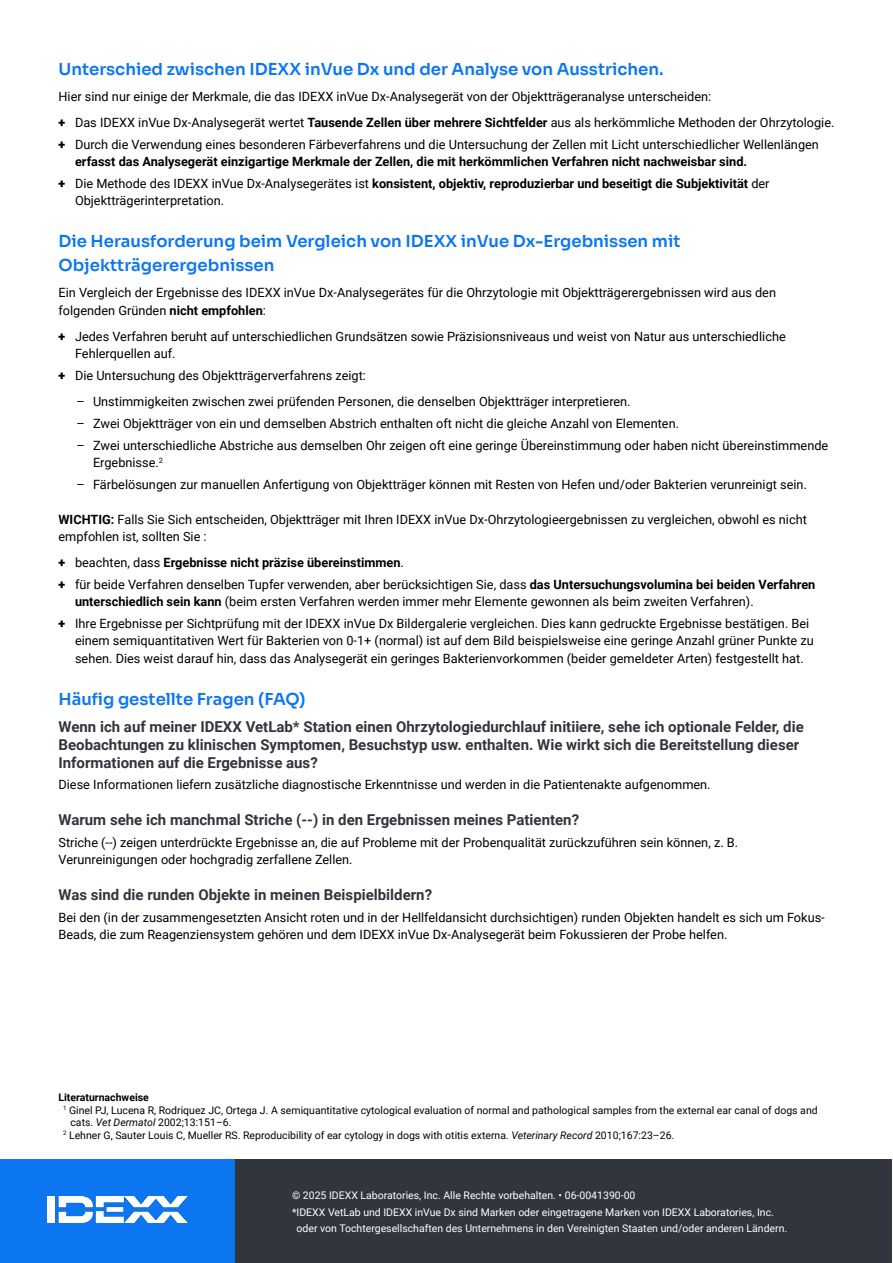
<style>
.page{position:relative;width:893px;height:1263px;background:#fff}
.page>*{position:absolute;margin:0;border:0;box-sizing:border-box;transform-origin:0 0}
.Heading_2{font:600 16.5px/24px "Sora";color:#0b76f0}
.Heading_3{font:700 15px/18px "Roboto";color:#31353d}
.Body_copy{font:12.75px/17.2px "Roboto";color:#000}
.t1{font:700 12.75px "Roboto";color:#000}
.Body_copy-2{font:10.5px/12.6px "Roboto";color:#000}
.Legal_info_1{font:10.5px/16.5px "Roboto";color:#fff}
.Bullet_list_1{font:700 10.5px "Roboto";color:#000}
.s1{font-family:"Roboto Slab"}
.s2{font-weight:700}
.s3{font-family:"Roboto Slab";font-weight:400}
.s4{font-weight:400}
.s5{font-style:italic}
</style>
<div class="page">
<div style="left:0;top:1159px;width:236px;height:104px;background:#0b76f0"></div>
<div style="left:236px;top:1159px;width:656px;height:104px;background:#31353d"></div>
<img style="left:47px;top:1197px;width:140px;height:25px">
<p class="Heading_2" style="left:58px;top:55px;width:606px">Unterschied zwischen IDEXX inVue Dx und der Analyse von Ausstrichen.</p>
<p class="Body_copy" style="left:58px;top:87px;width:654px">Hier sind nur einige der Merkmale, die das IDEXX inVue Dx-Analysegerät von der Objektträgeranalyse unterscheiden:</p>
<p class="Body_copy" style="left:58px;top:113px;width:777px"><span class="s1">+</span> Das IDEXX inVue Dx-Analysegerät wertet <span class="s2">Tausende Zellen über mehrere Sichtfelder</span> aus als herkömmliche Methoden der Ohrzytologie.</p>
<p class="Body_copy" style="left:75px;top:135px;width:745px;text-indent:-16px"><span class="s1">+</span> Durch die Verwendung eines besonderen Färbeverfahrens und die Untersuchung der Zellen mit Licht unterschiedlicher Wellenlängen <span class="s2">erfasst das Analysegerät einzigartige Merkmale der Zellen, die mit herkömmlichen Verfahren nicht nachweisbar sind.</span></p>
<p class="Body_copy" style="left:75px;top:174px;width:696px;text-indent:-16px"><span class="s1">+</span> Die Methode des IDEXX inVue Dx-Analysegerätes ist <span class="s2">konsistent, objektiv, reproduzierbar und beseitigt die Subjektivität</span> der<br>Objektträgerinterpretation.</p>
<p class="Heading_2" style="left:58px;top:228px;width:623px">Die Herausforderung beim Vergleich von IDEXX inVue Dx-Ergebnissen mit<br>Objektträgerergebnissen</p>
<p class="Body_copy" style="left:58px;top:284px;width:719px">Ein Vergleich der Ergebnisse des IDEXX inVue Dx-Analysegerätes für die Ohrzytologie mit Objektträgerergebnissen wird aus den folgenden Gründen <span class="s2">nicht empfohlen</span>:</p>
<p class="Body_copy" style="left:75px;top:327px;width:712px;text-indent:-16px"><span class="s1">+</span> Jedes Verfahren beruht auf unterschiedlichen Grundsätzen sowie Präzisionsniveaus und weist von Natur aus unterschiedliche<br>Fehlerquellen auf.</p>
<p class="Body_copy" style="left:58px;top:366px;width:309px"><span class="s1">+</span> Die Untersuchung des Objektträgerverfahrens zeigt:</p>
<p class="Body_copy" style="left:76px;top:392px;width:556px">– Unstimmigkeiten zwischen zwei prüfenden Personen, die denselben Objektträger interpretieren.</p>
<p class="Body_copy" style="left:76px;top:414px;width:604px">– Zwei Objektträger von ein und demselben Abstrich enthalten oft nicht die gleiche Anzahl von Elementen.</p>
<p class="Body_copy" style="left:93px;top:436px;width:737px;text-indent:-16px">– Zwei unterschiedliche Abstriche aus demselben Ohr zeigen oft eine geringe Übereinstimmung oder haben nicht übereinstimmende<br>Ergebnisse.<sup>2</sup></p>
<p class="Body_copy" style="left:76px;top:475px;width:732px">– Färbelösungen zur manuellen Anfertigung von Objektträger können mit Resten von Hefen und/oder Bakterien verunreinigt sein.</p>
<p class="Body_copy" style="left:58px;top:510px;width:750px"><span class="s2">WICHTIG:</span> Falls Sie Sich entscheiden, Objektträger mit Ihren IDEXX inVue Dx-Ohrzytologieergebnissen zu vergleichen, obwohl es nicht empfohlen ist, sollten Sie :</p>
<p class="t1" style="left:58px;top:554px;width:347px"><span class="s3">+</span> <span class="s4">beachten, dass</span> Ergebnisse nicht präzise übereinstimmen<span class="s4">.</span></p>
<p class="Body_copy" style="left:75px;top:575px;width:742px;text-indent:-16px"><span class="s1">+</span> für beide Verfahren denselben Tupfer verwenden, aber berücksichtigen Sie, dass <span class="s2">das Untersuchungsvolumina bei beiden Verfahren unterschiedlich sein kann</span> (beim ersten Verfahren werden immer mehr Elemente gewonnen als beim zweiten Verfahren).</p>
<p class="Body_copy" style="left:75px;top:614px;width:740px;text-indent:-16px"><span class="s1">+</span> Ihre Ergebnisse per Sichtprüfung mit der IDEXX inVue Dx Bildergalerie vergleichen. Dies kann gedruckte Ergebnisse bestätigen. Bei einem semiquantitativen Wert für Bakterien von 0-1+ (normal) ist auf dem Bild beispielsweise eine geringe Anzahl grüner Punkte zu sehen. Dies weist darauf hin, dass das Analysegerät ein geringes Bakterienvorkommen (beider gemeldeter Arten) festgestellt hat.</p>
<p class="Heading_2" style="left:58px;top:685px;width:249px">Häufig gestellte Fragen (FAQ)</p>
<p class="Heading_3" style="left:58px;top:717px;width:747px">Wenn ich auf meiner IDEXX VetLab* Station einen Ohrzytologiedurchlauf initiiere, sehe ich optionale Felder, die<br>Beobachtungen zu klinischen Symptomen, Besuchstyp usw. enthalten. Wie wirkt sich die Bereitstellung dieser<br>Informationen auf die Ergebnisse aus?</p>
<p class="Body_copy" style="left:58px;top:776px;width:654px">Diese Informationen liefern zusätzliche diagnostische Erkenntnisse und werden in die Patientenakte aufgenommen.</p>
<p class="Heading_3" style="left:58px;top:810px;width:522px">Warum sehe ich manchmal Striche (--) in den Ergebnissen meines Patienten?</p>
<p class="Body_copy" style="left:58px;top:833px;width:681px">Striche (--) zeigen unterdrückte Ergebnisse an, die auf Probleme mit der Probenqualität zurückzuführen sein können, z. B.<br>Verunreinigungen oder hochgradig zerfallene Zellen.</p>
<p class="Heading_3" style="left:58px;top:885px;width:375px">Was sind die runden Objekte in meinen Beispielbildern?</p>
<p class="Body_copy" style="left:58px;top:908px;width:768px">Bei den (in der zusammengesetzten Ansicht roten und in der Hellfeldansicht durchsichtigen) runden Objekten handelt es sich um Fokus-<br>Beads, die zum Reagenziensystem gehören und dem IDEXX inVue Dx-Analysegerät beim Fokussieren der Probe helfen.</p>
<p class="Bullet_list_1" style="left:58px;top:1090px;width:92px">Literaturnachweise</p>
<p class="Body_copy-2" style="left:70px;top:1103px;width:749px;text-indent:-8px"><sup>1</sup> Ginel PJ, Lucena R, Rodriquez JC, Ortega J. A semiquantitative cytological evaluation of normal and pathological samples from the external ear canal of dogs and cats. <span class="s5">Vet Dermatol</span> 2002;13:151–6.</p>
<p class="Body_copy-2" style="left:63px;top:1128px;width:613px"><sup>2</sup> Lehner G, Sauter Louis C, Mueller RS. Reproducibility of ear cytology in dogs with otitis externa. <span class="s5">Veterinary Record</span> 2010;167:23–26.</p>
<p class="Legal_info_1" style="left:292px;top:1187px;width:345px">© 2025 IDEXX Laboratories, Inc. Alle Rechte vorbehalten. • 06-0041390-00</p>
<p class="Legal_info_1" style="left:297px;top:1203px;width:492px;text-indent:-4px">*IDEXX VetLab und IDEXX inVue Dx sind Marken oder eingetragene Marken von IDEXX Laboratories, Inc. oder von Tochtergesellschaften des Unternehmens in den Vereinigten Staaten und/oder anderen Ländern.</p>
</div>
